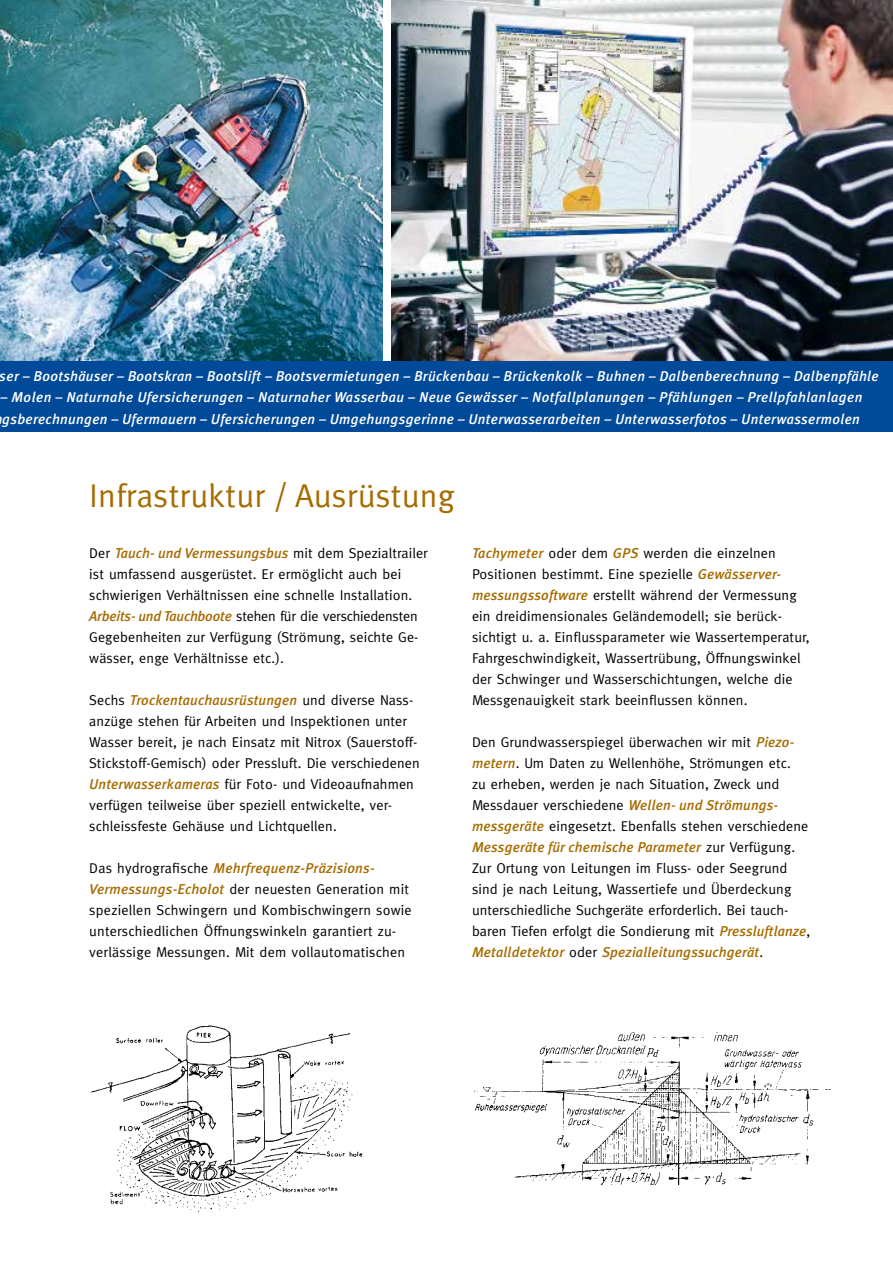
<style>
.page{position:relative;width:893px;height:1263px;background:#fff}
.page>*{position:absolute;margin:0;border:0;box-sizing:border-box;transform-origin:0 0}
.t1{font:33px "Meta";letter-spacing:.01em;color:#a66c00}
.t2{font:14.25px/21px "Meta";letter-spacing:.01em;color:#000}
.t3{font:italic 500 14.25px/21.3px "Meta Plus";letter-spacing:.02em;color:#fff}
.t4{font:italic 500 14.25px "Meta Plus";letter-spacing:.01em;color:#a66c00}
.s1{font-family:"Meta Plus";font-weight:500;font-style:italic;color:#a66c00}
.s2{font-family:"Meta";font-weight:400;font-style:normal;color:#000}
</style>
<div class="page">
<img style="left:391px;top:0;width:502px;height:361px">
<img style="left:0;top:0;width:383px;height:361px">
<div style="left:0;top:361px;width:893px;height:71px;background:#004a99"></div>
<img style="left:91px;top:1025px;width:272px;height:187px">
<img style="left:474px;top:1032px;width:357px;height:152px">
<p class="t3" style="left:0;top:365px;width:880px">ser – Bootshäuser – Bootskran – Bootslift – Bootsvermietungen – Brückenbau – Brückenkolk – Buhnen – Dalbenberechnung – Dalbenpfähle</p>
<p class="t3" style="left:1px;top:387px;width:863px">– Molen – Naturnahe Ufersicherungen – Naturnaher Wasserbau – Neue Gewässer – Notfallplanungen – Pfählungen – Prellpfahlanlagen gsberechnungen – Ufermauern – Ufersicherungen – Umgehungsgerinne – Unterwasserarbeiten – Unterwasserfotos – Unterwassermolen</p>
<h1 class="t1" style="left:89px;top:476px;width:367px">Infrastruktur / Ausrüstung</h1>
<p class="t2" style="left:89px;top:542px;width:340px">Der <span class="s1">Tauch- und Vermessungsbus</span> mit dem Spezialtrailer ist umfassend ausgerüstet. Er ermöglicht auch bei schwierigen Verhältnissen eine schnelle Installation.<br><span class="s1">Arbeits- und Tauchboote</span> stehen für die verschiedensten Gegebenheiten zur Verfügung (Strömung, seichte Ge&shy;wässer, enge Verhältnisse etc.).</p>
<p class="t4" style="left:89px;top:692px;width:324px"><span class="s2">Sechs</span> Trockentauchausrüstungen <span class="s2">und diverse Nass-</span></p>
<p class="t2" style="left:89px;top:710px;width:332px">anzüge stehen für Arbeiten und Inspektionen unter Wasser bereit, je nach Einsatz mit Nitrox (Sauerstoff-Stickstoff-Gemisch) oder Pressluft. Die verschiedenen <span class="s1">Unterwasserkameras</span> für Foto- und Videoaufnahmen verfügen teilweise über speziell entwickelte, ver&shy;schleissfeste Gehäuse und Lichtquellen.</p>
<p class="t4" style="left:89px;top:860px;width:287px"><span class="s2">Das hydrografische</span> Mehrfrequenz-Präzisions-</p>
<p class="t2" style="left:89px;top:878px;width:324px"><span class="s1">Vermessungs-Echolot</span> der neuesten Generation mit speziellen Schwingern und Kombischwingern sowie unterschiedlichen Öffnungswinkeln garantiert zu&shy;verlässige Messungen. Mit dem vollautomatischen</p>
<p class="t2" style="left:472px;top:542px;width:339px"><span class="s1">Tachymeter</span> oder dem <span class="s1">GPS</span> werden die einzelnen Positionen bestimmt. Eine spezielle <span class="s1">Gewässerver&shy;messungssoftware</span> erstellt während der Vermessung ein dreidimensionales Geländemodell; sie berück&shy;sichtigt u. a. Einflussparameter wie Wassertemperatur, Fahrgeschwindigkeit, Wassertrübung, Öffnungswinkel der Schwinger und Wasserschichtungen, welche die Messgenauigkeit stark beeinflussen können.</p>
<p class="t2" style="left:472px;top:731px;width:338px">Den Grundwasserspiegel überwachen wir mit <span class="s1">Piezo&shy;metern</span>. Um Daten zu Wellenhöhe, Strömungen etc.<br>zu erheben, werden je nach Situation, Zweck und Messdauer verschiedene <span class="s1">Wellen- und Strömungs&shy;messgeräte</span> eingesetzt. Ebenfalls stehen verschiedene</p>
<p class="t4" style="left:472px;top:839px;width:325px">Messgeräte für chemische Parameter <span class="s2">zur Verfügung.</span></p>
<p class="t2" style="left:472px;top:858px;width:340px">Zur Ortung von Leitungen im Fluss- oder Seegrund sind je nach Leitung, Wassertiefe und Überdeckung unterschiedliche Suchgeräte erforderlich. Bei tauch&shy;baren Tiefen erfolgt die Sondierung mit <span class="s1">Pressluftlanze</span>,</p>
<p class="t4" style="left:472px;top:944px;width:293px">Metalldetektor <span class="s2">oder</span> Spezialleitungssuchgerät<span class="s2">.</span></p>
</div>
